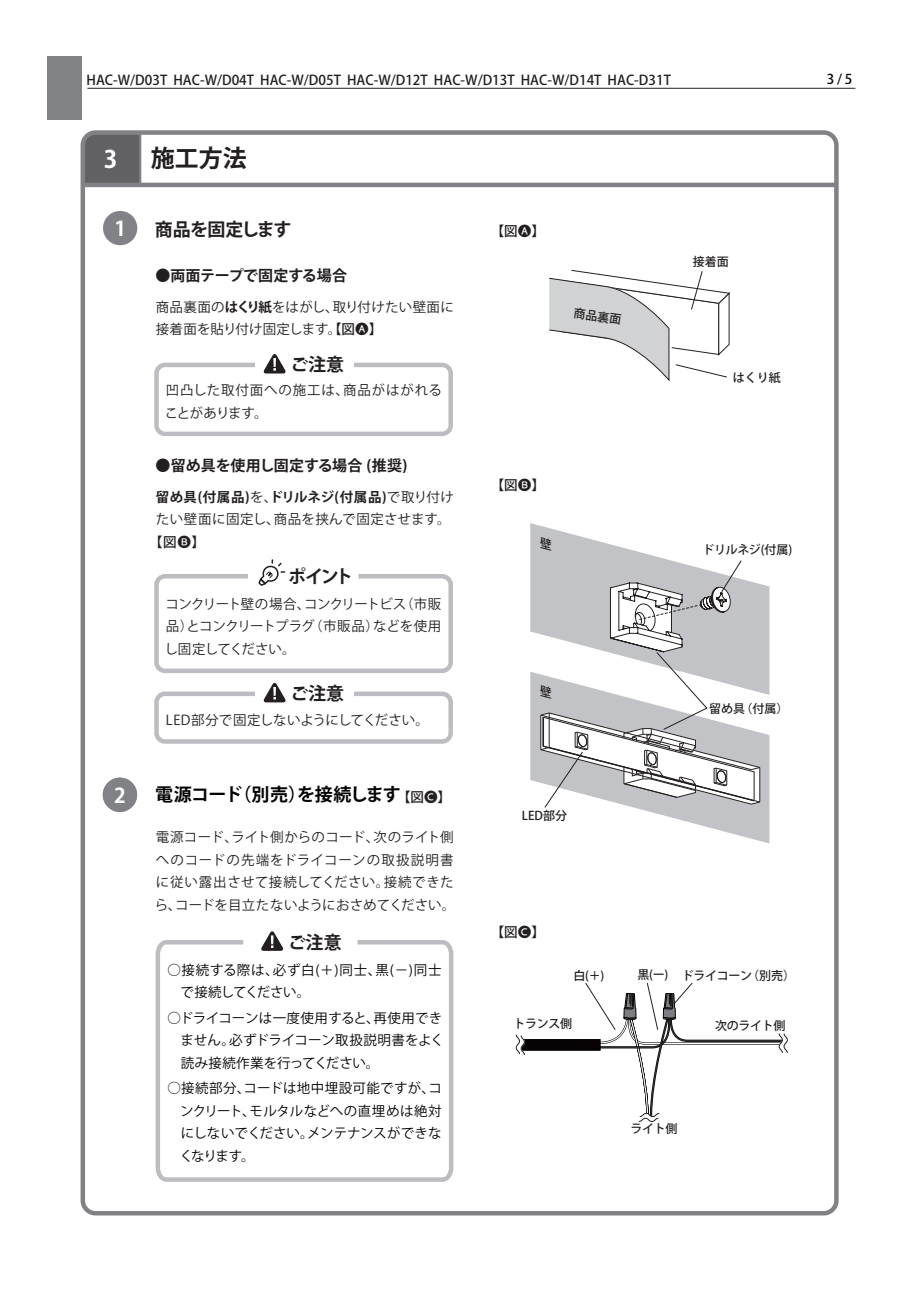
<style>
.page{position:relative;width:919px;height:1289px;background:#fff}
.page>*{position:absolute;margin:0;border:0;box-sizing:border-box;transform-origin:0 0}
.t1{font:700 24px "Koz Go Pro";color:#231f20}
.t2{font:700 20.25px "Koz Go Pro";color:#fff}
.t3{font:700 18px "Koz Go Pro";letter-spacing:-.03em;color:#231f20}
.t4{font:700 18px "Koz Go Pro";letter-spacing:-.03em;color:#030303}
.t5{font:700 15px "Koz Go Pro";letter-spacing:-.005em;color:#231f20}
.t6{font:13.5px/22.5px "Koz Go Pro";letter-spacing:.01em;color:#231f20;text-align:justify}
.t7{font:13.5px/22.5px "Koz Go Pro";letter-spacing:.005em;color:#030303}
.t8{font:500 13.5px "Koz Go Pro";color:#231f20}
.t9{font:13.5px/22.5px "Koz Go Pro";letter-spacing:.025em;color:#030303}
.t10{font:13.5px/22.5px "Koz Go Pro";letter-spacing:.06em;color:#231f20}
.t11{font:700 13.5px "Koz Go Pro";letter-spacing:.03em;color:#231f20}
.t12{font:13.5px "Koz Go Pro";letter-spacing:.03em;color:#231f20}
.t13{font:13.5px "Koz Go Pro";letter-spacing:-.01em;color:#231f20}
.t14{font:500 13.5px "Koz Go Pro";color:#080305}
.t15{font:500 12px "Koz Go Pro";letter-spacing:-.03em;color:#231f20}
.s1{color:#fff}
.s2{font-weight:700}
.s3{font-weight:500}
.s4{font-family:"Koz Go Pr 6 N"}
.s5{font-weight:400}
.s6{font-family:"Koz Go Pr 6 N";font-weight:400}
</style>
<div class="page">
<svg style="left:263px;top:682px;width:23px;height:20px"></svg>
<div style="left:154px;top:691px;width:299px;height:52px;border:4px solid #bcbdc0;border-radius:9px"></div>
<svg style="left:263px;top:354px;width:23px;height:19px"></svg>
<div style="left:154px;top:363px;width:299px;height:73px;border:4px solid #bcbdc0;border-radius:9px"></div>
<div style="left:154px;top:574px;width:299px;height:99px;border:4px solid #bcbdc0;border-radius:9px"></div>
<svg style="left:257px;top:560px;width:27px;height:26px"></svg>
<div style="left:104px;top:212px;width:32px;height:32px;background:#808285;border-radius:50%"></div>
<div style="left:103px;top:211px;width:34px;height:34px;border:2px solid #808285;border-radius:50%"></div>
<svg style="left:549px;top:269px;width:181px;height:112px"></svg>
<div style="left:47px;top:56px;width:34px;height:64px;background:#808285"></div>
<hr style="left:87px;top:88px;width:768px;height:1px;background:#231f20">
<svg style="left:86px;top:135px;width:56px;height:48px;background:#646467"></svg>
<hr style="left:83px;top:183px;width:753px;height:4px;background:#808285">
<svg style="left:515px;top:982px;width:273px;height:140px"></svg>
<div style="left:104px;top:778px;width:32px;height:32px;background:#808285;border-radius:50%"></div>
<div style="left:103px;top:777px;width:34px;height:35px;border:2px solid #808285;border-radius:50%"></div>
<svg style="left:267px;top:931px;width:10px;height:6px"></svg>
<svg style="left:155px;top:937px;width:299px;height:245px"></svg>
<div style="left:81px;top:130px;width:757px;height:1085px;border:4px solid #808285;border-radius:13px"></div>
<svg style="left:530px;top:523px;width:239px;height:320px"></svg>
<p class="t8" style="left:86px;top:71px;width:586px">HAC-W/D03T HAC-W/D04T HAC-W/D05T HAC-W/D12T HAC-W/D13T HAC-W/D14T HAC-D31T</p>
<h1 class="t1" style="left:104px;top:143px;width:144px"><span class="s1">3　</span>施工方法</h1>
<h2 class="t2" style="left:114px;top:215px;width:13px">1</h2>
<h3 class="t3" style="left:155px;top:218px;width:138px">商品を固定します</h3>
<p class="t5" style="left:155px;top:266px;width:193px">●両面テープで固定する場合</p>
<p class="t6" style="left:156px;top:296px;width:299px">商品裏面の<span class="s2">はくり紙</span>をはがし、取り付けたい壁面に接着面を貼り付け固定します。<span class="s3">【図</span><span class="s4">A</span><span class="s3">】</span></p>
<h3 class="t3" style="left:290px;top:353px;width:55px">ご注意</h3>
<p class="t10" style="left:165px;top:379px;width:278px">凹凸した取付面への施工は、商品がはがれることがあります。</p>
<p class="t5" style="left:155px;top:456px;width:254px">●留め具を使用し固定する場合 (推奨)</p>
<p class="t11" style="left:156px;top:488px;width:300px">留め具(付属品)<span class="s5">を、</span>ドリルネジ(付属品)<span class="s5">で取り付け</span></p>
<p class="t12" style="left:156px;top:510px;width:296px">たい壁面に固定し、商品を挟んで固定させます。</p>
<p class="t8" style="left:149px;top:533px;width:57px">【図<span class="s6">B</span>】</p>
<h3 class="t3" style="left:288px;top:564px;width:66px">ポイント</h3>
<p class="t6" style="left:164px;top:593px;width:278px">コンクリート壁の場合、コンクリートビス（市販品）とコンクリートプラグ（市販品）などを使用し固定してください。</p>
<h3 class="t3" style="left:290px;top:682px;width:55px">ご注意</h3>
<p class="t13" style="left:166px;top:710px;width:264px">LED部分で固定しないようにしてください。</p>
<h2 class="t2" style="left:114px;top:782px;width:13px">12</h2>
<h3 class="t4" style="left:155px;top:782px;width:247px">電源コード（別売）を接続します</h3>
<p class="t6" style="left:155px;top:826px;width:302px">電源コード、ライト側からのコード、次のライト側へのコードの先端をドライコーンの取扱説明書に従い露出させて接続してください。接続できたら、コードを目立たないようにおさめてください。</p>
<p class="t8" style="left:397px;top:788px;width:55px">【図<span class="s6">C</span>】</p>
<h3 class="t3" style="left:288px;top:930px;width:55px">ご注意</h3>
<p class="t9" style="left:180px;top:959px;width:262px;text-indent:-13px">○接続する際は、必ず白(＋)同士、黒(－)同士で接続してください。</p>
<p class="t7" style="left:180px;top:1007px;width:265px;text-indent:-13px">○ドライコーンは一度使用すると、再使用できません。必ずドライコーン取扱説明書をよく読み接続作業を行ってください。</p>
<p class="t7" style="left:180px;top:1077px;width:263px;text-align:justify;text-indent:-12px">○接続部分、コードは地中埋設可能ですが、コンクリート、モルタルなどへの直埋めは絶対にしないでください。メンテナンスができなくなります。</p>
<p class="t8" style="left:491px;top:222px;width:55px">【図<span class="s6">A</span>】</p>
<p class="t15" style="left:574px;top:305px;width:50px;rotate:8deg">商品裏面</p>
<p class="t8" style="left:491px;top:476px;width:55px">【図<span class="s6">B</span>】</p>
<p class="t15" style="left:522px;top:808px;width:47px">LED部分</p>
<p class="t8" style="left:491px;top:923px;width:55px">【図<span class="s6">C</span>】</p>
<p class="t15" style="left:692px;top:254px;width:37px">接着面</p>
<p class="t15" style="left:732px;top:369px;width:49px">はくり紙</p>
<p class="t15" style="left:702px;top:542px;width:91px">ドリルネジ(付属)</p>
<p class="t15" style="left:709px;top:700px;width:81px">留め具（付属）</p>
<p class="t15" style="left:573px;top:967px;width:32px">白(＋)</p>
<p class="t15" style="left:637px;top:967px;width:159px">黒(ー) ドライコーン（別売）</p>
<p class="t15" style="left:715px;top:1017px;width:72px">次のライト側</p>
<p class="t15" style="left:513px;top:1015px;width:60px">トランス側</p>
<p class="t15" style="left:630px;top:1120px;width:48px">ライト側</p>
<p class="t14" style="left:826px;top:71px;width:27px">3 / 5</p>
</div>
